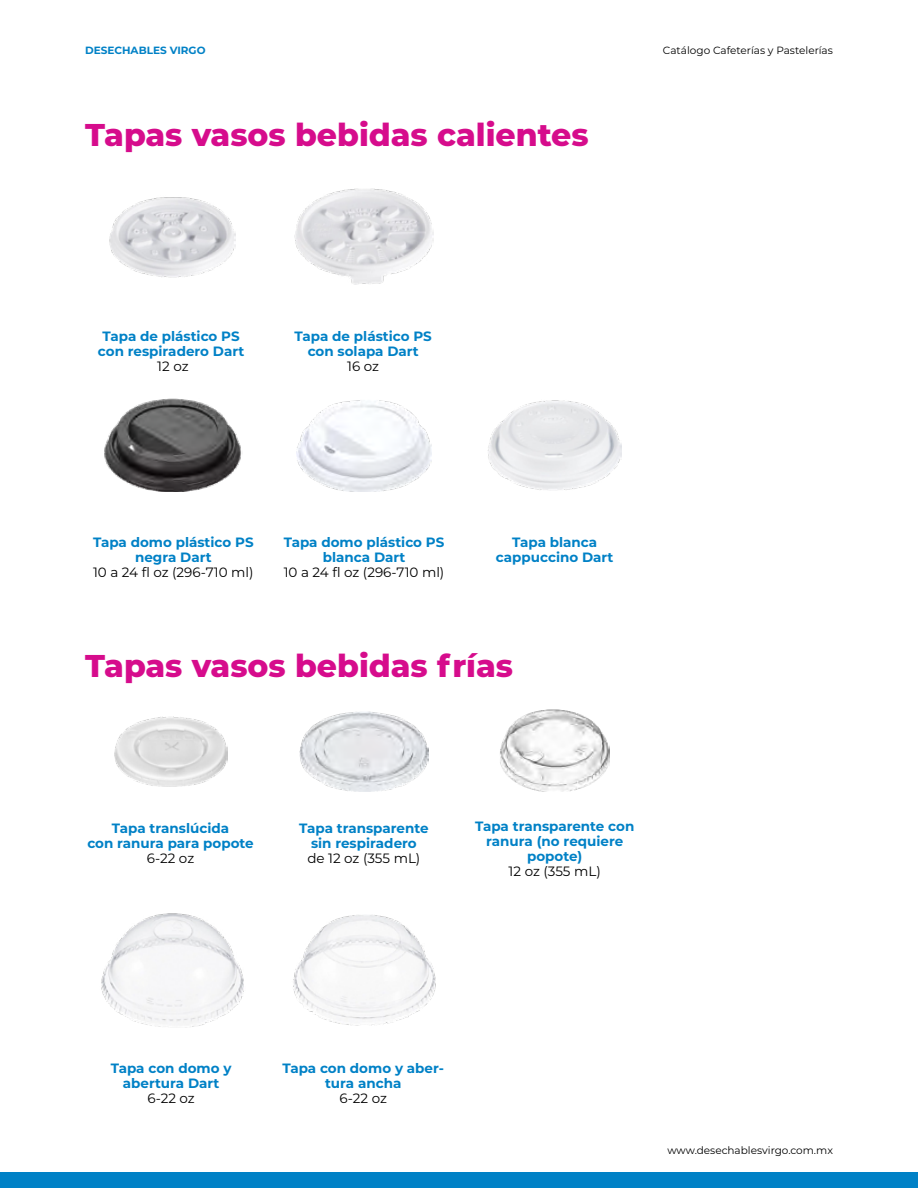
<style>
.page{position:relative;width:918px;height:1188px;background:#fff}
.page>*{position:absolute;margin:0;border:0;box-sizing:border-box;transform-origin:0 0}
.t1{font:800 31.5px "Montserrat";color:#d60c8c}
.t2{font:700 13.5px/15px "Montserrat";color:#0081c6;text-align:center}
.t3{font:13.5px "Montserrat";color:#000}
.t4{font:10.5px "Montserrat";color:#000}
.t5{font:700 10.5px "Montserrat";color:#0081c6}
</style>
<div class="page">
<div style="left:0;top:1172px;width:918px;height:16px;background:#0081c6"></div>
<img style="left:294px;top:188px;width:140px;height:96px">
<img style="left:110px;top:197px;width:126px;height:81px">
<img style="left:104px;top:398px;width:137px;height:94px">
<img style="left:296px;top:400px;width:136px;height:92px">
<img style="left:488px;top:400px;width:134px;height:90px">
<img style="left:293px;top:915px;width:143px;height:111px">
<img style="left:101px;top:913px;width:143px;height:114px">
<img style="left:500px;top:710px;width:110px;height:81px">
<img style="left:299px;top:711px;width:129px;height:81px">
<img style="left:115px;top:717px;width:113px;height:69px">
<p class="t5" style="left:85px;top:42px;width:122px">DESECHABLES VIRGO</p>
<p class="t4" style="left:663px;top:43px;width:171px">Catálogo Cafeterías y Pastelerías</p>
<h1 class="t1" style="left:85px;top:111px;width:505px">Tapas vasos bebidas calientes</h1>
<p class="t2" style="left:98px;top:328px;width:148px">Tapa de plástico PS con respiradero Dart</p>
<p class="t3" style="left:157px;top:357px;width:33px">12 oz</p>
<p class="t2" style="left:295px;top:328px;width:139px">Tapa de plástico PS con solapa Dart</p>
<p class="t3" style="left:347px;top:357px;width:33px">16 oz</p>
<p class="t2" style="left:93px;top:534px;width:162px">Tapa domo plástico PS negra Dart</p>
<p class="t3" style="left:93px;top:563px;width:162px">10 a 24 fl oz (296-710 ml)</p>
<p class="t2" style="left:284px;top:534px;width:162px">Tapa domo plástico PS blanca Dart</p>
<p class="t3" style="left:284px;top:563px;width:162px">10 a 24 fl oz (296-710 ml)</p>
<p class="t2" style="left:496px;top:534px;width:119px">Tapa blanca cappuccino Dart</p>
<h1 class="t1" style="left:85px;top:643px;width:430px">Tapas vasos bebidas frías</h1>
<p class="t2" style="left:87px;top:821px;width:168px">Tapa translúcida<br>con ranura para popote</p>
<p class="t3" style="left:147px;top:849px;width:49px">6-22 oz</p>
<p class="t2" style="left:299px;top:820px;width:131px">Tapa transparente sin respiradero</p>
<p class="t3" style="left:307px;top:849px;width:115px">de 12 oz (355 mL)</p>
<p class="t2" style="left:475px;top:818px;width:161px">Tapa transparente con ranura (no requiere popote)</p>
<p class="t3" style="left:509px;top:862px;width:94px">12 oz (355 mL)</p>
<p class="t2" style="left:111px;top:1060px;width:122px">Tapa con domo y abertura Dart</p>
<p class="t3" style="left:147px;top:1089px;width:49px">6-22 oz</p>
<p class="t2" style="left:282px;top:1060px;width:163px">Tapa con domo y aber&shy;tura ancha</p>
<p class="t3" style="left:340px;top:1089px;width:49px">6-22 oz</p>
<p class="t4" style="left:667px;top:1143px;width:167px">www.desechablesvirgo.com.mx</p>
</div>
